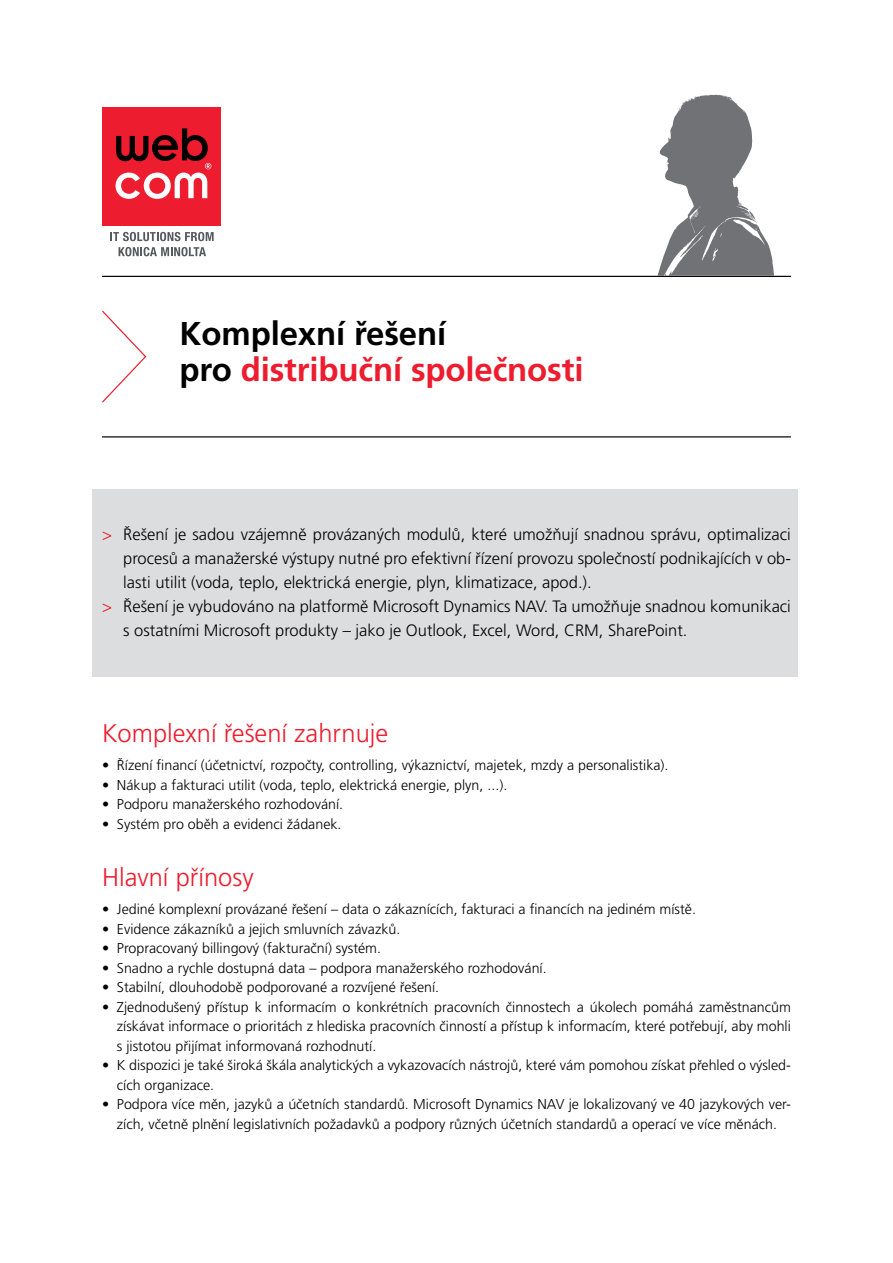
<style>
.page{position:relative;width:893px;height:1263px;background:#fff}
.page>*{position:absolute;margin:0;border:0;box-sizing:border-box;transform-origin:0 0}
.t1{font:700 33px/36px "Frutiger CE";letter-spacing:-.005em;color:#ed1c2e}
.t2{font:300 25.5px "Frutiger CE";color:#ed1c2e}
.t3{font:300 16.5px "Frutiger CE";color:#000}
.t4{font:300 14.25px/19.5px "Frutiger CE";color:#000;text-align:justify}
.s1{color:#000}
.s2{color:#ed1c2e}
</style>
<div class="page">
<hr style="left:102px;top:436px;width:689px;height:1px;background:#000">
<hr style="left:102px;top:276px;width:689px;height:1px;background:#000">
<svg style="left:102px;top:310px;width:45px;height:93px"></svg>
<svg style="left:657px;top:94px;width:117px;height:182px"></svg>
<div style="left:92px;top:489px;width:706px;height:188px;background:#dcddde"></div>
<div style="left:102px;top:107px;width:119px;height:119px;background:#ed1c2e"></div>
<svg style="left:116px;top:128px;width:95px;height:71px"></svg>
<svg style="left:110px;top:232px;width:104px;height:9px"></svg>
<svg style="left:119px;top:247px;width:87px;height:9px"></svg>
<h1 class="t1" style="left:180px;top:316px;width:405px"><span class="s1">Komplexní řešení<br>pro</span> distribuční společnosti</h1>
<p class="t3" style="left:102px;top:525px;width:690px"><span class="s2">&gt;</span> Řešení je sadou vzájemně provázaných modulů, které umožňují snadnou správu, optimalizaci</p>
<p class="t3" style="left:123px;top:549px;width:669px">procesů a manažerské výstupy nutné pro efektivní řízení provozu společností podnikajících v ob-</p>
<p class="t3" style="left:123px;top:573px;width:470px">lasti utilit (voda, teplo, elektrická energie, plyn, klimatizace, apod.).</p>
<p class="t3" style="left:102px;top:597px;width:690px"><span class="s2">&gt;</span> Řešení je vybudováno na platformě Microsoft Dynamics NAV. Ta umožňuje snadnou komunikaci</p>
<p class="t3" style="left:123px;top:621px;width:566px">s ostatními Microsoft produkty – jako je Outlook, Excel, Word, CRM, SharePoint.</p>
<h2 class="t2" style="left:102px;top:719px;width:288px">Komplexní řešení zahrnuje</h2>
<p class="t4" style="left:102px;top:755px;width:568px">• Řízení financí (účetnictví, rozpočty, controlling, výkaznictví, majetek, mzdy a personalistika).</p>
<p class="t4" style="left:102px;top:775px;width:407px">• Nákup a fakturaci utilit (voda, teplo, elektrická energie, plyn, ...).</p>
<p class="t4" style="left:102px;top:794px;width:243px">• Podporu manažerského rozhodování.</p>
<p class="t4" style="left:102px;top:814px;width:241px">• Systém pro oběh a evidenci žádanek.</p>
<h2 class="t2" style="left:102px;top:863px;width:153px">Hlavní přínosy</h2>
<p class="t4" style="left:102px;top:899px;width:595px">• Jediné komplexní provázané řešení – data o zákaznících, fakturaci a financích na jediném místě.</p>
<p class="t4" style="left:102px;top:919px;width:300px">• Evidence zákazníků a jejich smluvních závazků.</p>
<p class="t4" style="left:102px;top:938px;width:281px">• Propracovaný billingový (fakturační) systém.</p>
<p class="t4" style="left:102px;top:958px;width:446px">• Snadno a rychle dostupná data – podpora manažerského rozhodování.</p>
<p class="t4" style="left:102px;top:977px;width:339px">• Stabilní, dlouhodobě podporované a rozvíjené řešení.</p>
<p class="t4" style="left:117px;top:997px;width:675px;text-indent:-15px">• Zjednodušený přístup k informacím o konkrétních pracovních činnostech a úkolech pomáhá zaměstnancům získávat informace o prioritách z hlediska pracovních činností a přístup k informacím, které potřebují, aby mohli s jistotou přijímat informovaná rozhodnutí.</p>
<p class="t4" style="left:117px;top:1055px;width:675px;text-indent:-15px">• K dispozici je také široká škála analytických a vykazovacích nástrojů, které vám pomohou získat přehled o výsled&shy;cích organizace.</p>
<p class="t4" style="left:102px;top:1094px;width:690px;text-align:center">• Podpora více měn, jazyků a účetních standardů. Microsoft Dynamics NAV je lokalizovaný ve 40 jazykových ver&shy;zích, včetně plnění legislativních požadavků a podpory různých účetních standardů a operací ve více měnách.</p>
</div>
